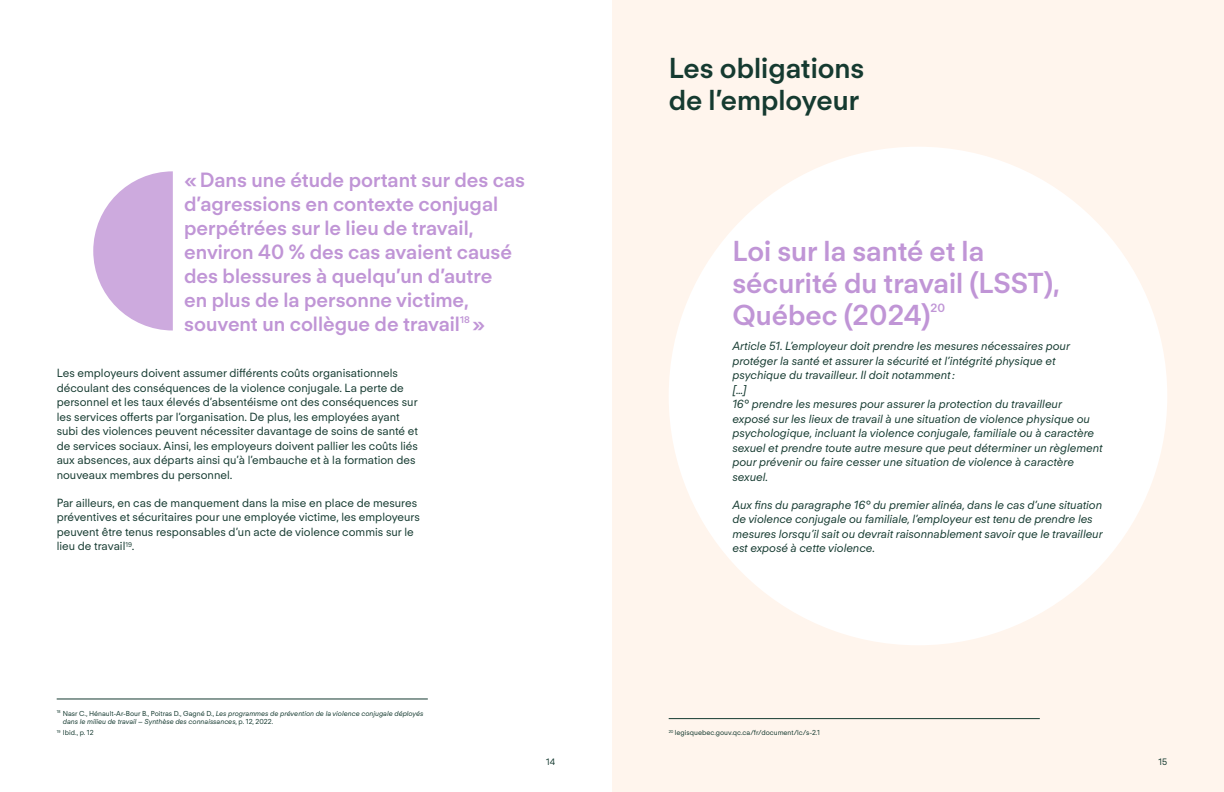
<style>
.page{position:relative;width:1224px;height:792px;background:#fff}
.page>*{position:absolute;margin:0;border:0;box-sizing:border-box;transform-origin:0 0}
.Inter1{font:600 28px/32px "FT Regola Neue";color:#c095d6}
.Inter1-2{font:600 28px/32px "FT Regola Neue";color:#153a30}
.citation{font:600 20px/24px "FT Regola Neue";color:#c095d6}
.Inter1-3{font:600 11.7px "FT Regola Neue";color:#c095d6}
.texte1er_margin-bottom-m{font:11.5px/14.5px "FT Regola Neue";color:#153a30}
.texte1er_margin-top-m{font:italic 11.5px/14.5px "FT Regola Neue";letter-spacing:-.005em;color:#153a30}
.texte1er{font:italic 11.5px/14.5px "FT Regola Neue";color:#153a30}
.texte1er-2{font:11.5px/14.5px "FT Regola Neue";color:#153a30}
.t1{font:9px "FT Regola Neue";color:#153a30}
.notes_filet_margin-bottom-s{font:italic 7px/8.4px "FT Regola Neue";color:#153a30}
.notes_filet_margin-bottom-s-2{font:7px "FT Regola Neue";color:#153a30}
.notes{font:7px "FT Regola Neue";color:#153a30}
.s1{font-style:normal}
</style>
<div class="page">
<div style="left:612px;top:0;width:612px;height:792px;background:#fff5ed"></div>
<div style="left:669px;top:147px;width:498px;height:498px;background:#fff;border-radius:50%"></div>
<hr style="left:57px;top:699px;width:371px;height:1px;background:#153a30">
<svg style="left:93px;top:171px;width:80px;height:160px"></svg>
<hr style="left:669px;top:718px;width:371px;height:1px;background:#153a30">
<p class="citation" style="left:184px;top:166px;width:342px">« Dans une étude portant sur des cas d’agressions en contexte conjugal perpétrées sur le lieu de travail, environ 40 % des cas avaient causé des blessures à quelqu’un d’autre<br>en plus de la personne victime, souvent un collègue de travail<sup>18</sup> »</p>
<p class="texte1er_margin-bottom-m" style="left:57px;top:365px;width:363px">Les employeurs doivent assumer différents coûts organisationnels découlant des conséquences de la violence conjugale. La perte de personnel et les taux élevés d’absentéisme ont des conséquences sur les services offerts par l’organisation. De plus, les employées ayant subi des violences peuvent nécessiter davantage de soins de santé et de services sociaux. Ainsi, les employeurs doivent pallier les coûts liés aux absences, aux départs ainsi qu’à l’embauche et à la formation des nouveaux membres du personnel.</p>
<p class="texte1er-2" style="left:57px;top:495px;width:365px">Par ailleurs, en cas de manquement dans la mise en place de mesures préventives et sécuritaires pour une employée victime, les employeurs peuvent être tenus responsables d’un acte de violence commis sur le lieu de travail<sup>19</sup>.</p>
<p class="Inter1-2" style="left:669px;top:50px;width:197px">Les obligations de l’employeur</p>
<p class="Inter1" style="left:732px;top:233px;width:329px">Loi sur la santé et la sécurité du travail (LSST),<br>Québec (2024)</p>
<p class="Inter1-3" style="left:931px;top:300px;width:16px">20</p>
<p class="texte1er_margin-top-m" style="left:732px;top:338px;width:339px">Article 51. L’employeur doit prendre les mesures nécessaires pour protéger la santé et assurer la sécurité et l’intégrité physique et psychique du travailleur. Il doit notamment :</p>
<p class="texte1er" style="left:732px;top:382px;width:16px">[…]</p>
<p class="texte1er" style="left:732px;top:396px;width:372px">16° prendre les mesures pour assurer la protection du travailleur exposé sur les lieux de travail à une situation de violence physique ou psychologique, incluant la violence conjugale, familiale ou à caractère sexuel et prendre toute autre mesure que peut déterminer un règlement pour prévenir ou faire cesser une situation de violence à caractère sexuel.</p>
<p class="texte1er_margin-top-m" style="left:732px;top:497px;width:372px">Aux fins du paragraphe 16° du premier alinéa, dans le cas d’une situation de violence conjugale ou familiale, l’employeur est tenu de prendre les mesures lorsqu’il sait ou devrait raisonnablement savoir que le travailleur est exposé à cette violence.</p>
<p class="notes_filet_margin-bottom-s" style="left:63px;top:709px;width:362px;text-indent:-6px"><sup>18</sup> <span class="s1">Nasr C., Hénault-Ar-Bour B., Poitras D., Gagné D.,</span> Les programmes de prévention de la violence conjugale déployés dans le milieu de travail – Synthèse des connaissances<span class="s1">, p. 12, 2022.</span></p>
<p class="notes" style="left:57px;top:728px;width:38px"><sup>19</sup> Ibid., p. 12</p>
<p class="notes_filet_margin-bottom-s-2" style="left:669px;top:728px;width:153px"><sup>20</sup> legisquebec.gouv.qc.ca/fr/document/lc/s-2.1</p>
<p class="t1" style="left:546px;top:755px;width:11px">14</p>
<p class="t1" style="left:1159px;top:755px;width:10px">15</p>
</div>
